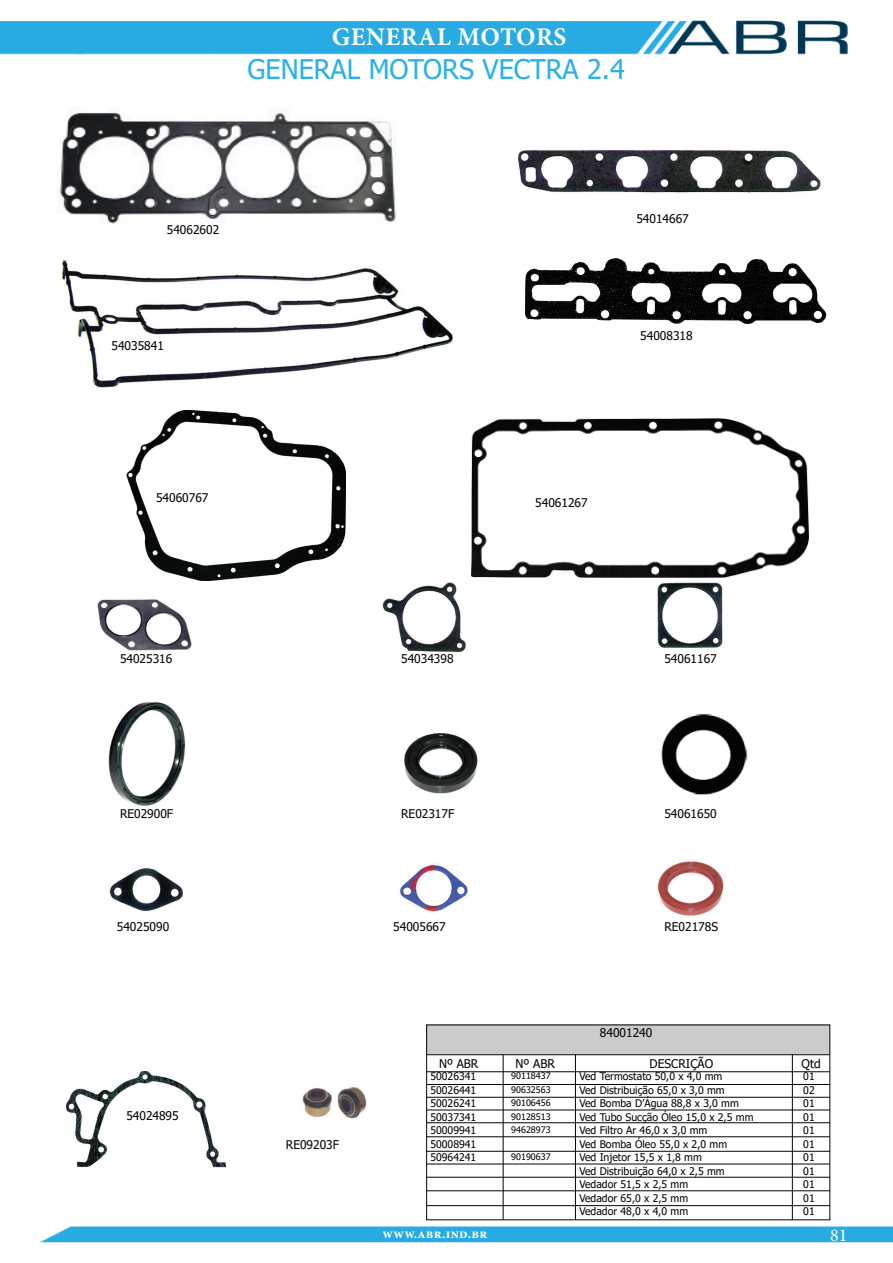
<style>
.page{position:relative;width:893px;height:1263px;background:#fff}
.page>*{position:absolute;margin:0;border:0;box-sizing:border-box;transform-origin:0 0}
.t1{font:27px "Tahoma";color:#2ab1e6}
.t2{font:700 25.5px "Minion Pro";letter-spacing:.02em;color:#fff}
.t3{font:18px "Minion Pro";color:#fff}
.t4{font:700 13.5px "Minion Pro";letter-spacing:.02em;color:#fff}
.t5{font:12px "Tahoma";color:#040503}
.t6{font:10.5px/13.5px "Tahoma";color:#040503;text-align:justify}
.t7{font:9px/13.5px "Tahoma";color:#040503;text-align:justify}
</style>
<div class="page">
<img style="left:39px;top:1226px;width:854px;height:17px">
<img style="left:0;top:20px;width:848px;height:35px">
<img style="left:61px;top:259px;width:393px;height:129px">
<img style="left:127px;top:411px;width:219px;height:170px">
<img style="left:97px;top:599px;width:95px;height:52px">
<img style="left:67px;top:1072px;width:159px;height:95px">
<img style="left:109px;top:868px;width:74px;height:43px">
<img style="left:400px;top:865px;width:68px;height:47px">
<img style="left:518px;top:149px;width:303px;height:44px">
<img style="left:525px;top:258px;width:301px;height:65px">
<img style="left:59px;top:110px;width:337px;height:114px">
<img style="left:657px;top:582px;width:66px;height:66px">
<img style="left:302px;top:1087px;width:65px;height:32px">
<img style="left:382px;top:582px;width:84px;height:70px">
<img style="left:471px;top:419px;width:338px;height:158px">
<div style="left:426px;top:1024px;width:404px;height:30px;background:#cbcbcb"></div>
<hr style="left:426px;top:1054px;width:404px;height:1px;background:#040503">
<hr style="left:426px;top:1071px;width:404px;height:1px;background:#040503">
<hr style="left:426px;top:1084px;width:404px;height:1px;background:#040503">
<hr style="left:426px;top:1097px;width:404px;height:1px;background:#040503">
<hr style="left:426px;top:1109px;width:404px;height:1px;background:#040503">
<hr style="left:503px;top:1054px;width:1px;height:166px;background:#040503">
<hr style="left:792px;top:1054px;width:1px;height:166px;background:#040503">
<hr style="left:575px;top:1054px;width:1px;height:166px;background:#040503">
<hr style="left:426px;top:1122px;width:404px;height:1px;background:#040503">
<hr style="left:426px;top:1136px;width:404px;height:1px;background:#040503">
<hr style="left:426px;top:1151px;width:404px;height:1px;background:#040503">
<hr style="left:426px;top:1163px;width:404px;height:1px;background:#040503">
<hr style="left:426px;top:1177px;width:404px;height:1px;background:#040503">
<hr style="left:426px;top:1190px;width:404px;height:1px;background:#040503">
<img style="left:404px;top:733px;width:74px;height:61px">
<img style="left:108px;top:702px;width:78px;height:104px">
<img style="left:658px;top:861px;width:66px;height:55px">
<hr style="left:426px;top:1205px;width:404px;height:1px;background:#040503">
<img style="left:661px;top:714px;width:87px;height:81px">
<h2 class="t2" style="left:332px;top:19px;width:236px">GENERAL MOTORS</h2>
<h1 class="t1" style="left:248px;top:51px;width:379px">GENERAL MOTORS VECTRA 2.4</h1>
<p class="t5" style="left:167px;top:222px;width:54px">54062602</p>
<p class="t5" style="left:112px;top:338px;width:54px">54035841</p>
<p class="t5" style="left:636px;top:211px;width:54px">54014667</p>
<p class="t5" style="left:640px;top:327px;width:54px">54008318</p>
<p class="t5" style="left:156px;top:489px;width:54px">54060767</p>
<p class="t5" style="left:535px;top:494px;width:54px">54061267</p>
<p class="t5" style="left:120px;top:651px;width:54px">54025316</p>
<p class="t5" style="left:401px;top:651px;width:54px">54034398</p>
<p class="t5" style="left:664px;top:651px;width:54px">54061167</p>
<p class="t5" style="left:120px;top:805px;width:55px">RE02900F</p>
<p class="t5" style="left:401px;top:805px;width:55px">RE02317F</p>
<p class="t5" style="left:664px;top:805px;width:54px">54061650</p>
<p class="t5" style="left:117px;top:919px;width:54px">54025090</p>
<p class="t5" style="left:126px;top:1108px;width:54px">54024895</p>
<p class="t5" style="left:286px;top:1137px;width:55px">RE09203F</p>
<p class="t5" style="left:393px;top:919px;width:54px">54005667</p>
<p class="t5" style="left:664px;top:919px;width:55px">RE02178S</p>
<p class="t5" style="left:600px;top:1024px;width:54px">84001240</p>
<p class="t5" style="left:439px;top:1055px;width:41px">Nº ABR</p>
<p class="t5" style="left:650px;top:1055px;width:65px">DESCRIÇÃO</p>
<p class="t5" style="left:801px;top:1055px;width:21px">Qtd</p>
<p class="t7" style="left:511px;top:1069px;width:41px">90118437<br>90632563<br>90106456<br>90128513<br>94628973</p>
<p class="t7" style="left:511px;top:1150px;width:41px">90190637</p>
<p class="t5" style="left:516px;top:1055px;width:41px">Nº ABR</p>
<p class="t6" style="left:430px;top:1070px;width:47px">50026341<br>50026441<br>50026241<br>50037341<br>50009941<br>50008941<br>50964241</p>
<p class="t6" style="left:579px;top:1070px;width:176px;text-align:left">Ved Termostato 50,0 x 4,0 mm<br>Ved Distribuição 65,0 x 3,0 mm<br>Ved Bomba D’Água 88,8 x 3,0 mm<br>Ved Tubo Sucção Óleo 15,0 x 2,5 mm<br>Ved Filtro Ar 46,0 x 3,0 mm<br>Ved Bomba Óleo 55,0 x 2,0 mm<br>Ved Injetor 15,5 x 1,8 mm<br>Ved Distribuição 64,0 x 2,5 mm<br>Vedador 51,5 x 2,5 mm<br>Vedador 65,0 x 2,5 mm<br>Vedador 48,0 x 4,0 mm</p>
<p class="t6" style="left:803px;top:1070px;width:13px">01<br>02<br>01<br>01<br>01<br>01<br>01<br>01<br>01<br>01<br>01</p>
<p class="t4" style="left:383px;top:1224px;width:106px">www.abr.ind.br</p>
<h3 class="t3" style="left:830px;top:1223px;width:19px">81</h3>
</div>
